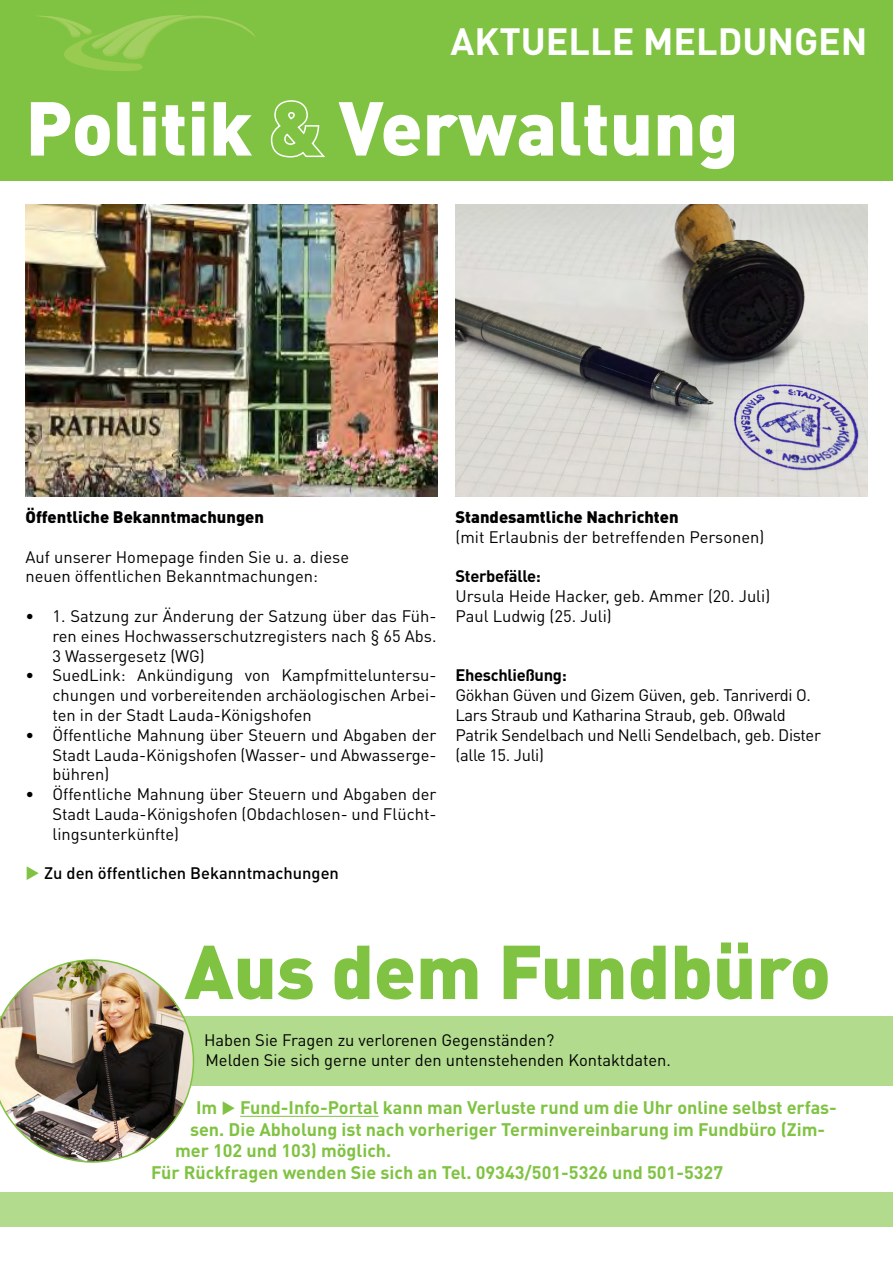
<style>
.page{position:relative;width:893px;height:1263px;background:#fff}
.page>*{position:absolute;margin:0;border:0;box-sizing:border-box;transform-origin:0 0}
.t1{font:900 75px "DIN Pro";color:#fff}
.t2{font:900 75px "DIN Pro";color:#80c342}
.t3{font:700 37.5px "DIN Pro";color:#fff}
.t4{font:700 18px "DIN Pro";color:#80c342}
.t5{font:16.5px/19.8px "DIN Pro";color:#000;text-align:justify}
.t6{font:16.5px/19.8px "DIN Pro";letter-spacing:-.02em;color:#000}
.t7{font:900 16.5px "DIN Pro";color:#000}
.t8{font:500 16.5px "DIN Pro";color:#000}
.t9{font:700 16.5px "DIN Pro";letter-spacing:-.02em;color:#000}
.s1{color:#80c342}
</style>
<div class="page">
<div style="left:0;top:0;width:893px;height:180px;background:#80c342"></div>
<svg style="left:270px;top:100px;width:55px;height:58px"></svg>
<svg style="left:38px;top:15px;width:217px;height:56px"></svg>
<img style="left:455px;top:204px;width:412px;height:292px">
<img style="left:26px;top:204px;width:411px;height:292px">
<div style="left:0;top:1016px;width:893px;height:210px;background:#b2db8d"></div>
<div style="left:0;top:1086px;width:893px;height:105px;background:#fff"></div>
<hr style="left:240px;top:1116px;width:139px;height:1px;background:#80c342">
<img style="left:0;top:959px;width:194px;height:204px">
<h2 class="t3" style="left:451px;top:15px;width:418px">AKTUELLE MELDUNGEN</h2>
<h1 class="t1" style="left:26px;top:77px;width:715px">Politik <span class="s1">&amp;</span> Verwaltung</h1>
<p class="t7" style="left:26px;top:506px;width:240px">Öffentliche Bekanntmachungen</p>
<p class="t5" style="left:26px;top:546px;width:325px">Auf unserer Homepage finden Sie u. a. diese neuen öffentlichen Bekanntmachungen:</p>
<p class="t5" style="left:53px;top:605px;width:385px;text-indent:-27px">• 1. Satzung zur Änderung der Satzung über das Füh&shy;ren eines Hochwasserschutzregisters nach § 65 Abs.<br>3 Wassergesetz (WG)</p>
<p class="t5" style="left:53px;top:665px;width:386px;text-indent:-27px">• SuedLink: Ankündigung von Kampfmitteluntersu&shy;chungen und vorbereitenden archäologischen Arbei&shy;ten in der Stadt Lauda-Königshofen</p>
<p class="t5" style="left:53px;top:724px;width:385px;text-indent:-27px">• Öffentliche Mahnung über Steuern und Abgaben der Stadt Lauda-Königshofen (Wasser- und Abwasserge&shy;bühren)</p>
<p class="t5" style="left:53px;top:784px;width:386px;text-indent:-27px">• Öffentliche Mahnung über Steuern und Abgaben der Stadt Lauda-Königshofen (Obdachlosen- und Flücht&shy;lingsunterkünfte)</p>
<p class="t8" style="left:26px;top:862px;width:315px"><span class="s1">◆</span> Zu den öffentlichen Bekanntmachungen</p>
<p class="t7" style="left:455px;top:506px;width:225px">Standesamtliche Nachrichten</p>
<p class="t5" style="left:455px;top:526px;width:310px">(mit Erlaubnis der betreffenden Personen)</p>
<p class="t9" style="left:455px;top:565px;width:87px">Sterbefälle:</p>
<p class="t5" style="left:455px;top:586px;width:316px">Ursula Heide Hacker, geb. Ammer (20. Juli)<br>Paul Ludwig (25. Juli)</p>
<p class="t9" style="left:455px;top:664px;width:113px">Eheschließung:</p>
<p class="t6" style="left:455px;top:685px;width:367px">Gökhan Güven und Gizem Güven, geb. Tanriverdi O.<br>Lars Straub und Katharina Straub, geb. Oßwald Patrik Sendelbach und Nelli Sendelbach, geb. Dister (alle 15. Juli)</p>
<h1 class="t2" style="left:185px;top:921px;width:648px">Aus dem Fundbüro</h1>
<p class="t5" style="left:204px;top:1029px;width:468px">Haben Sie Fragen zu verlorenen Gegenständen?<br>Melden Sie sich gerne unter den untenstehenden Kontaktdaten.</p>
<p class="t4" style="left:196px;top:1095px;width:642px">I m ◆ Fund-I nfo-Portal kann man Verluste rund um die Uhr online selbst erfas-</p>
<p class="t4" style="left:190px;top:1117px;width:637px">sen. Die Abholung ist nach vorheriger Terminvereinbarung im Fundbüro (Zim-</p>
<p class="t4" style="left:175px;top:1138px;width:218px">mer 102 und 103) möglich.</p>
<p class="t4" style="left:151px;top:1160px;width:574px">Für Rückfragen wenden Sie sich an Tel. 09343/501-5326 und 501-5327</p>
</div>
